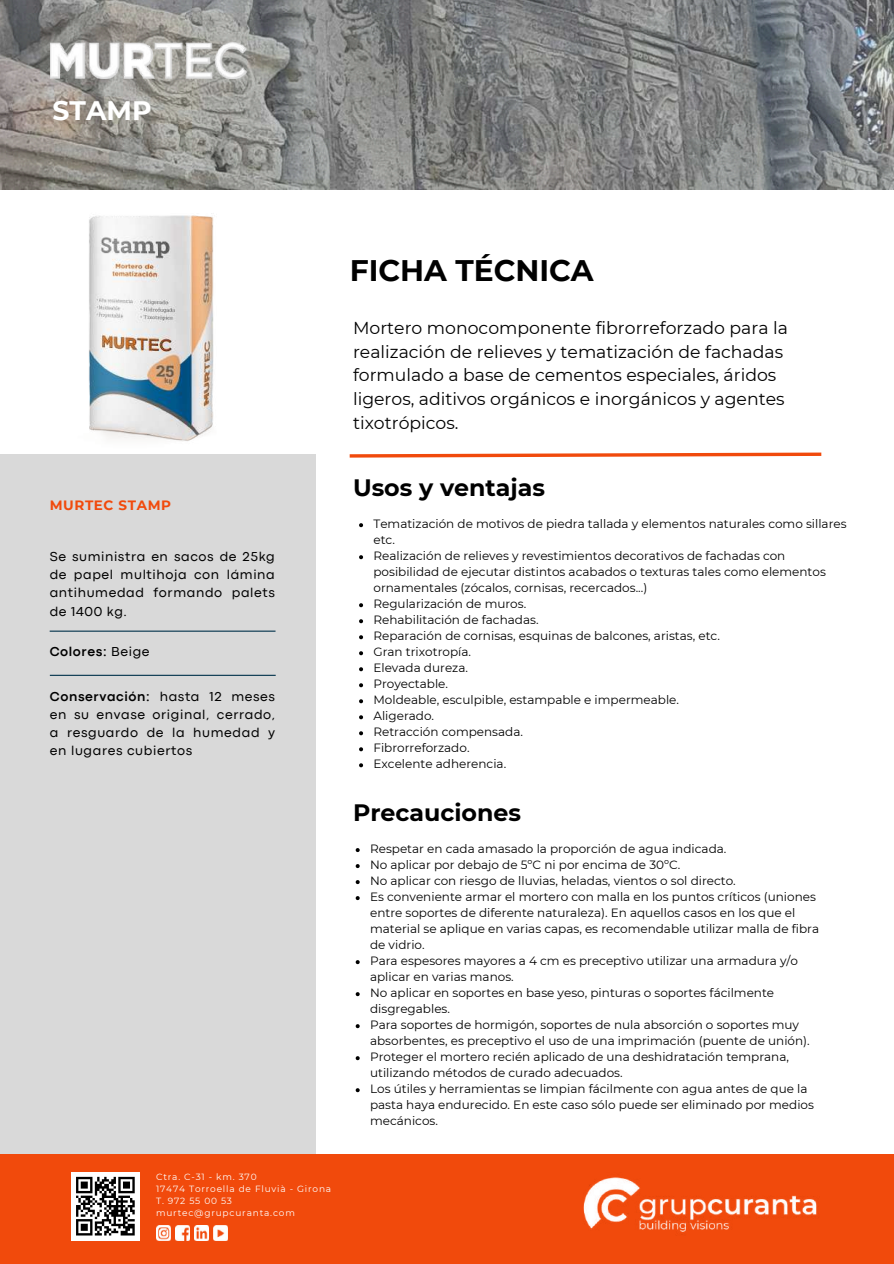
<style>
.page{position:relative;width:894px;height:1264px;background:#fff}
.page>*{position:absolute;margin:0;border:0;box-sizing:border-box;transform-origin:0 0}
.t1{font:700 29.7px "Montserrat";color:#000}
.t2{font:700 26.7px "Montserrat";color:#fff}
.t3{font:700 23.7px "Montserrat";color:#000}
.t4{font:17.25px/23.7px "Montserrat";color:#000}
.t5{font:13.5px/18px "Codec Pro";letter-spacing:.045em;color:#000;text-align:justify}
.t6{font:700 13.5px "Codec Pro";letter-spacing:.045em;color:#000}
.t7{font:700 13.5px "Montserrat";letter-spacing:.045em;color:#f14a0c}
.t8{font:12px/16px "Montserrat";color:#000}
.t9{font:9px/12px "Montserrat";letter-spacing:.09em;color:#fff}
.s1{font-weight:400}
.s2{font-weight:700}
</style>
<div class="page">
<div style="left:0;top:454px;width:316px;height:712px;background:#d9d9d9"></div>
<svg style="left:349px;top:452px;width:473px;height:6px"></svg>
<hr style="left:50px;top:630px;width:225px;height:1px;background:#02334b">
<hr style="left:50px;top:674px;width:225px;height:2px;background:#02334b">
<img style="left:89px;top:213px;width:125px;height:228px">
<img style="left:0;top:0;width:893px;height:189px">
<div style="left:0;top:1154px;width:893px;height:109px;background:#f14a0c"></div>
<img style="left:583px;top:1177px;width:234px;height:58px">
<div style="left:71px;top:1172px;width:68px;height:68px;background:#fff"></div>
<svg style="left:76px;top:1176px;width:59px;height:59px"></svg>
<img style="left:156px;top:1225px;width:15px;height:15px">
<img style="left:175px;top:1225px;width:15px;height:15px">
<img style="left:194px;top:1225px;width:15px;height:15px">
<img style="left:213px;top:1225px;width:15px;height:15px">
<svg style="left:359px;top:523px;width:4px;height:4px"></svg>
<svg style="left:359px;top:555px;width:4px;height:4px"></svg>
<svg style="left:359px;top:603px;width:4px;height:4px"></svg>
<svg style="left:359px;top:619px;width:4px;height:4px"></svg>
<svg style="left:359px;top:635px;width:4px;height:4px"></svg>
<svg style="left:359px;top:651px;width:4px;height:4px"></svg>
<svg style="left:359px;top:667px;width:4px;height:4px"></svg>
<svg style="left:359px;top:683px;width:4px;height:4px"></svg>
<svg style="left:359px;top:699px;width:4px;height:4px"></svg>
<svg style="left:359px;top:715px;width:4px;height:4px"></svg>
<svg style="left:359px;top:731px;width:4px;height:4px"></svg>
<svg style="left:359px;top:747px;width:4px;height:4px"></svg>
<svg style="left:359px;top:763px;width:4px;height:4px"></svg>
<svg style="left:355px;top:848px;width:4px;height:4px"></svg>
<svg style="left:355px;top:864px;width:4px;height:4px"></svg>
<svg style="left:355px;top:880px;width:4px;height:4px"></svg>
<svg style="left:355px;top:896px;width:4px;height:4px"></svg>
<svg style="left:355px;top:960px;width:4px;height:4px"></svg>
<svg style="left:355px;top:992px;width:4px;height:4px"></svg>
<svg style="left:355px;top:1024px;width:4px;height:4px"></svg>
<svg style="left:355px;top:1056px;width:4px;height:4px"></svg>
<svg style="left:355px;top:1088px;width:4px;height:4px"></svg>
<img style="left:50px;top:43px;width:196px;height:36px">
<h2 class="t2" style="left:52px;top:94px;width:100px">STAMP</h2>
<p class="t7" style="left:50px;top:497px;width:123px">MURTEC STAMP</p>
<p class="t5" style="left:50px;top:549px;width:227px">Se suministra en sacos de 25kg de papel multihoja con lámina antihumedad formando palets de 1400 kg.</p>
<p class="t6" style="left:50px;top:646px;width:101px">Colores: <span class="s1">Beige</span></p>
<p class="t5" style="left:50px;top:688px;width:227px"><span class="s2">Conservación:</span> hasta 12 meses en su envase original, cerrado, a resguardo de la humedad y en lugares cubiertos</p>
<p class="t9" style="left:156px;top:1170px;width:177px">Ctra. C-31 - km. 370<br>17474 Torroella de Fluvià - Girona<br>T. 972 55 00 53 murtec@grupcuranta.com</p>
<h1 class="t1" style="left:349px;top:252px;width:245px">FICHA TÉCNICA</h1>
<h3 class="t4" style="left:353px;top:316px;width:436px">Mortero monocomponente fibrorreforzado para la realización de relieves y tematización de fachadas formulado a base de cementos especiales, áridos ligeros, aditivos orgánicos e inorgánicos y agentes tixotrópicos.</h3>
<h3 class="t3" style="left:353px;top:473px;width:193px">Usos y ventajas</h3>
<p class="t8" style="left:373px;top:516px;width:474px">Tematización de motivos de piedra tallada y elementos naturales como sillares etc.<br>Realización de relieves y revestimientos decorativos de fachadas con posibilidad de ejecutar distintos acabados o texturas tales como elementos ornamentales (zócalos, cornisas, recercados...)<br>Regularización de muros.<br>Rehabilitación de fachadas.<br>Reparación de cornisas, esquinas de balcones, aristas, etc.<br>Gran trixotropía.<br>Elevada dureza.<br>Proyectable.<br>Moldeable, esculpible, estampable e impermeable.<br>Aligerado.<br>Retracción compensada.<br>Fibrorreforzado.<br>Excelente adherencia.</p>
<h3 class="t3" style="left:353px;top:798px;width:169px">Precauciones</h3>
<p class="t8" style="left:370px;top:840px;width:450px">Respetar en cada amasado la proporción de agua indicada.<br>No aplicar por debajo de 5ºC ni por encima de 30ºC.<br>No aplicar con riesgo de lluvias, heladas, vientos o sol directo.<br>Es conveniente armar el mortero con malla en los puntos críticos (uniones entre soportes de diferente naturaleza). En aquellos casos en los que el material se aplique en varias capas, es recomendable utilizar malla de fibra de vidrio.<br>Para espesores mayores a 4 cm es preceptivo utilizar una armadura y/o aplicar en varias manos.<br>No aplicar en soportes en base yeso, pinturas o soportes fácilmente disgregables.<br>Para soportes de hormigón, soportes de nula absorción o soportes muy absorbentes, es preceptivo el uso de una imprimación (puente de unión).<br>Proteger el mortero recién aplicado de una deshidratación temprana, utilizando métodos de curado adecuados.<br>Los útiles y herramientas se limpian fácilmente con agua antes de que la pasta haya endurecido. En este caso sólo puede ser eliminado por medios mecánicos.</p>
</div>
